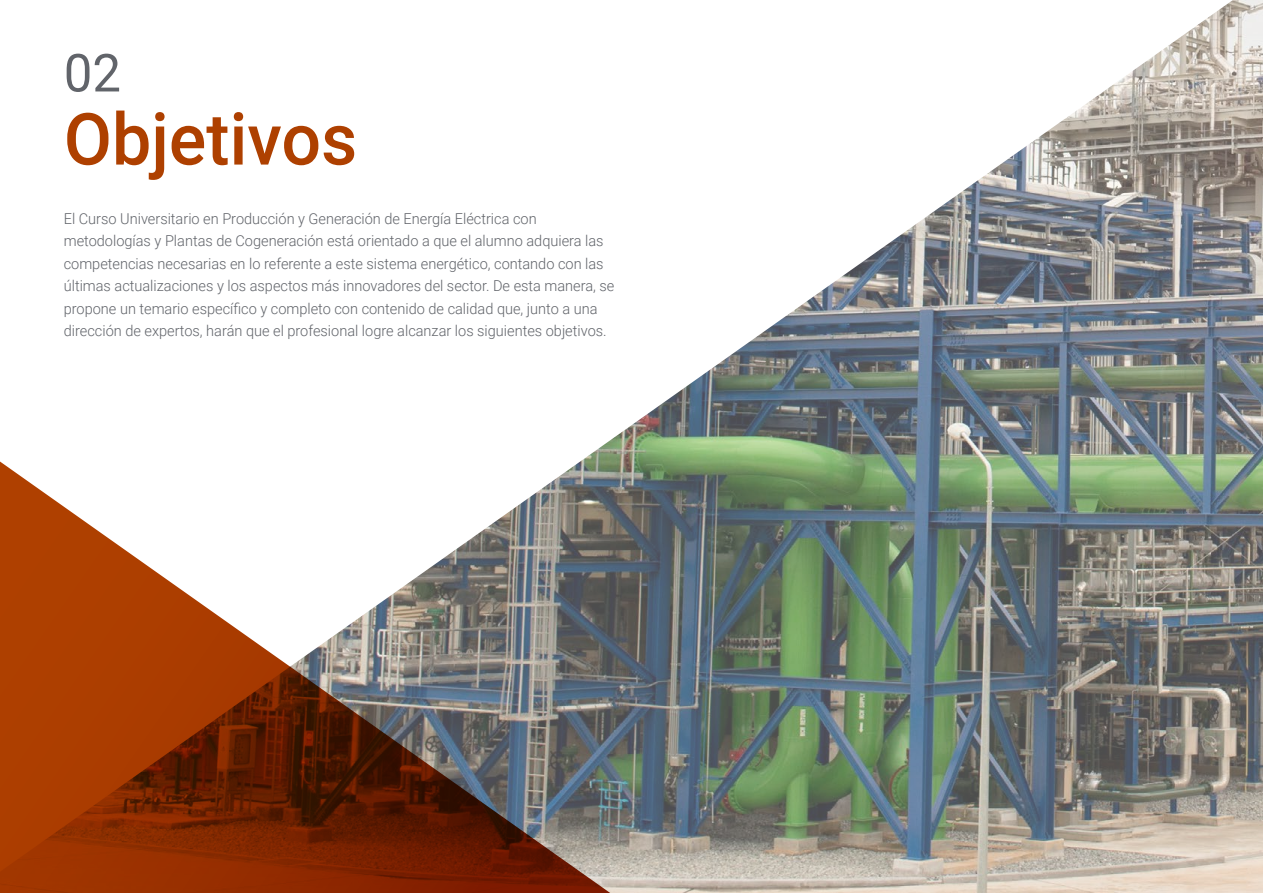
<style>
.page{position:relative;width:1263px;height:893px;background:#fff}
.page>*{position:absolute;margin:0;border:0;box-sizing:border-box;transform-origin:0 0}
.t1{font:500 72px "Roboto";color:#ae4000}
.t2{font:52.5px "Roboto";color:#61646a}
.t3{font:300 15px/22.5px "Roboto";color:#61646a}
</style>
<div class="page">
<img style="left:602px;top:0;width:661px;height:893px">
<svg style="left:0;top:446px;width:640px;height:447px"></svg>
<h2 class="t2" style="left:64px;top:36px;width:59px">02</h2>
<h1 class="t1" style="left:64px;top:89px;width:295px">Objetivos</h1>
<p class="t3" style="left:64px;top:207px;width:552px">El Curso Universitario en Producción y Generación de Energía Eléctrica con metodologías y Plantas de Cogeneración está orientado a que el alumno adquiera las competencias necesarias en lo referente a este sistema energético, contando con las últimas actualizaciones y los aspectos más innovadores del sector. De esta manera, se propone un temario específico y completo con contenido de calidad que, junto a una dirección de expertos, harán que el profesional logre alcanzar los siguientes objetivos.</p>
</div>
